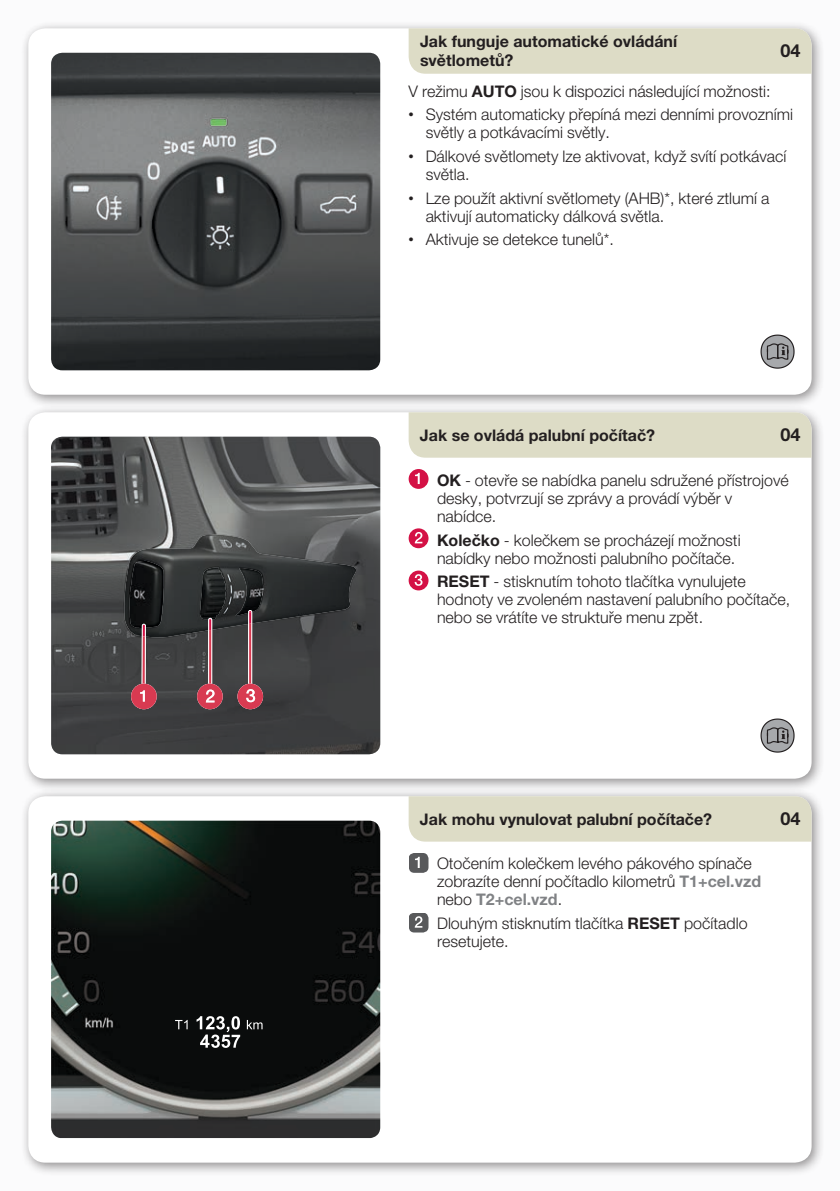
<style>
.page{position:relative;width:840px;height:1191px;background:#fff}
.page>*{position:absolute;margin:0;border:0;box-sizing:border-box;transform-origin:0 0}
.t1{font:700 18px "Helvetica Neue ECG";color:#231f20}
.t2{font:300 16px/18px "Helvetica Neue ECG";color:#231f20}
.t3{font:700 16px/19.2px "Helvetica Neue ECG";color:#231f20}
.s1{font-weight:700}
.s2{font-family:"Volvo Sans"}
.s3{font-weight:700;color:#808285}
</style>
<div class="page">
<div style="left:0;top:0;width:839px;height:1191px;background:#fbfbfc"></div>
<div style="left:20px;top:20px;width:804px;height:388px;background:#231f20;opacity:.5"></div>
<div style="left:28px;top:28px;width:783px;height:367px;background:#fff;border-radius:17px"></div>
<div style="left:20px;top:404px;width:804px;height:388px;background:#231f20;opacity:.5"></div>
<div style="left:28px;top:412px;width:783px;height:366px;background:#fff;border-radius:17px"></div>
<div style="left:20px;top:788px;width:804px;height:388px;background:#231f20;opacity:.5"></div>
<div style="left:28px;top:796px;width:783px;height:366px;background:#fff;border-radius:17px"></div>
<img style="left:51px;top:437px;width:329px;height:317px">
<svg style="left:131px;top:636px;width:26px;height:73px;background:#7d4d55"></svg>
<svg style="left:197px;top:630px;width:25px;height:79px;background:#7d5158"></svg>
<svg style="left:237px;top:623px;width:26px;height:86px;background:#785057"></svg>
<img style="left:129px;top:561px;width:35px;height:67px">
<svg style="left:142px;top:624px;width:4px;height:4px"></svg>
<img style="left:199px;top:567px;width:27px;height:52px">
<img style="left:235px;top:568px;width:28px;height:48px">
<svg style="left:248px;top:610px;width:4px;height:3px"></svg>
<div style="left:408px;top:412px;width:403px;height:46px;background:#dddcc6"></div>
<div style="left:408px;top:796px;width:403px;height:45px;background:#dddcc6"></div>
<img style="left:51px;top:820px;width:329px;height:318px">
<svg style="left:175px;top:1020px;width:12px;height:9px"></svg>
<svg style="left:247px;top:1020px;width:15px;height:9px"></svg>
<svg style="left:196px;top:1016px;width:44px;height:32px"></svg>
<div style="left:408px;top:28px;width:403px;height:46px;background:#dddcc6"></div>
<img style="left:51px;top:53px;width:329px;height:317px">
<img style="left:210px;top:119px;width:16px;height:7px">
<div style="left:408px;top:469px;width:20px;height:20px;background:#d41145;border-radius:50%"></div>
<svg style="left:415px;top:473px;width:4px;height:11px"></svg>
<svg style="left:408px;top:528px;width:20px;height:20px"></svg>
<svg style="left:414px;top:532px;width:8px;height:11px"></svg>
<div style="left:408px;top:570px;width:20px;height:20px;background:#d41145;border-radius:50%"></div>
<svg style="left:414px;top:574px;width:8px;height:12px"></svg>
<svg style="left:760px;top:718px;width:34px;height:34px"></svg>
<svg style="left:409px;top:853px;width:19px;height:20px"></svg>
<svg style="left:409px;top:913px;width:19px;height:19px"></svg>
<svg style="left:760px;top:334px;width:34px;height:35px"></svg>
<p class="t3" style="left:420px;top:31px;width:258px">Jak funguje automatické ovládání světlometů?</p>
<p class="t1" style="left:780px;top:40px;width:22px">04</p>
<p class="t2" style="left:408px;top:82px;width:363px">V režimu <span class="s1">AUTO</span> jsou k dispozici následující možnosti:</p>
<p class="t2" style="left:425px;top:105px;width:368px;text-indent:-17px"><span class="s2">•</span> Systém automaticky přepíná mezi denními provozními světly a potkávacími světly.</p>
<p class="t2" style="left:425px;top:147px;width:362px;text-indent:-17px"><span class="s2">•</span> Dálkové světlomety lze aktivovat, když svítí potkávací světla.</p>
<p class="t2" style="left:425px;top:189px;width:345px;text-indent:-17px"><span class="s2">•</span> Lze použít aktivní světlomety (AHB)*, které ztlumí a aktivují automaticky dálková světla.</p>
<p class="t2" style="left:408px;top:230px;width:207px"><span class="s2">•</span> Aktivuje se detekce tunelů*.</p>
<p class="t1" style="left:780px;top:423px;width:22px">04</p>
<p class="t3" style="left:420px;top:425px;width:236px">Jak se ovládá palubní počítač?</p>
<p class="t2" style="left:437px;top:471px;width:353px"><span class="s1">OK</span> - otevře se nabídka panelu sdružené přístrojové desky, potvrzují se zprávy a provádí výběr v nabídce.</p>
<p class="t2" style="left:437px;top:531px;width:305px"><span class="s1">Kolečko</span> - kolečkem se procházejí možnosti nabídky nebo možnosti palubního počítače.</p>
<p class="t2" style="left:437px;top:572px;width:354px"><span class="s1">RESET</span> - stisknutím tohoto tlačítka vynulujete hodnoty ve zvoleném nastavení palubního počítače, nebo se vrátíte ve struktuře menu zpět.</p>
<p class="t3" style="left:420px;top:809px;width:293px">Jak mohu vynulovat palubní počítače?</p>
<p class="t1" style="left:780px;top:807px;width:22px">04</p>
<p class="t2" style="left:437px;top:854px;width:325px">Otočením kolečkem levého pákového spínače zobrazíte denní počítadlo kilometrů <span class="s3">T1+cel.vzd </span>nebo <span class="s3">T2+cel.vzd</span>.</p>
<p class="t2" style="left:437px;top:914px;width:312px">Dlouhým stisknutím tlačítka <span class="s1">RESET</span> počítadlo resetujete.</p>
</div>
